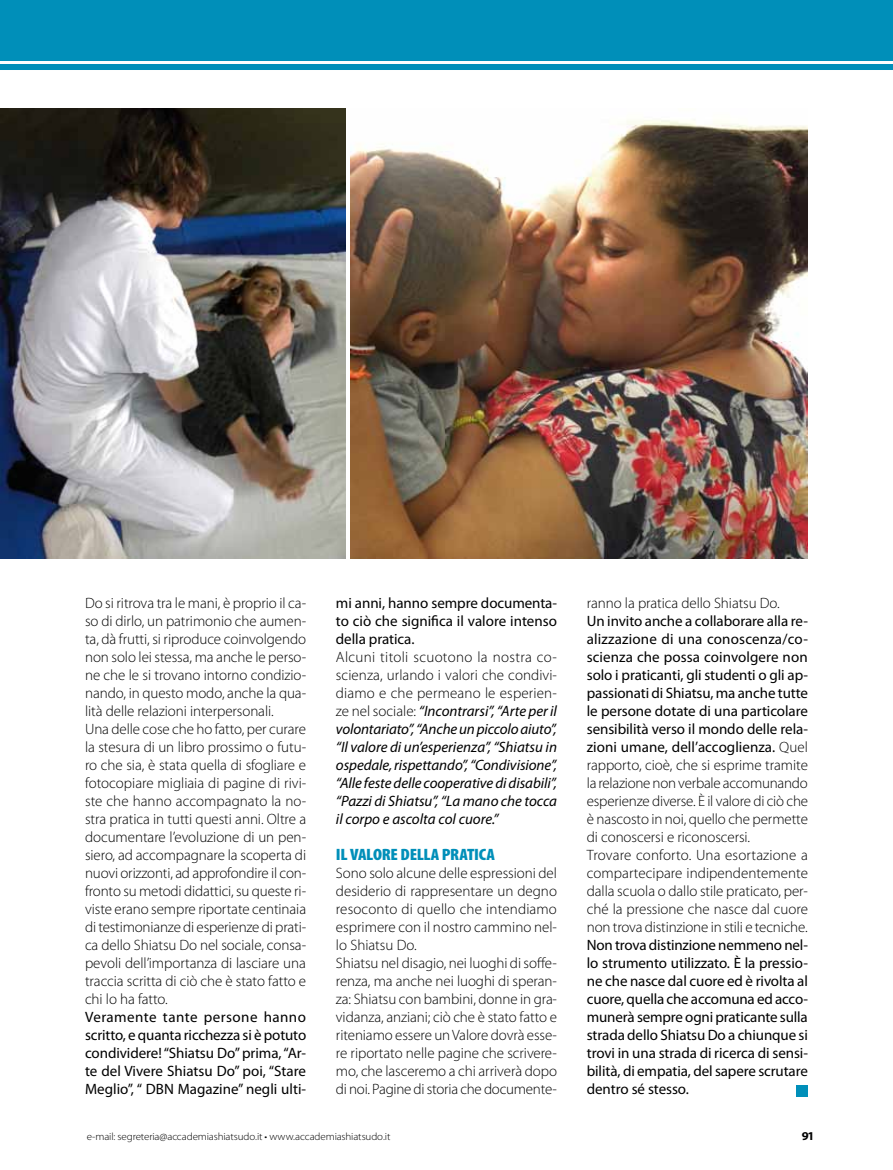
<style>
.page{position:relative;width:893px;height:1170px;background:#fff}
.page>*{position:absolute;margin:0;border:0;box-sizing:border-box;transform-origin:0 0}
.t1{font:900 condensed 16.5px "Myriad Pro";letter-spacing:-.015em;color:#008fb9;scale:1.1 1}
.t2{font:300 15px/18px "Myriad Pro";letter-spacing:-.005em;color:#000}
.t3{font:15px/18px "Myriad Pro";letter-spacing:-.005em;color:#000}
.t4{font:italic 15px/18px "Myriad Pro";letter-spacing:-.005em;color:#000}
.t5{font:700 12px "Myriad Pro";color:#000;scale:1.05 1}
.t6{font:300 10.5px "Myriad Pro";letter-spacing:-.01em;color:#000;scale:1.05 1}
.s1{font-weight:400}
.s2{font-style:normal}
.s3{font-weight:300;font-style:normal}
.s4{font-weight:300}
</style>
<div class="page">
<div style="left:0;top:64px;width:893px;height:6px;background:#008fb9"></div>
<div style="left:0;top:0;width:893px;height:60px;background:#008fb9"></div>
<div style="left:796px;top:1084px;width:12px;height:12px;background:#008fb9"></div>
<img style="left:350px;top:119px;width:458px;height:440px">
<img style="left:0;top:108px;width:345px;height:450px">
<p class="t2" style="left:85px;top:593px;width:223px">Do si ritrova tra le mani, è proprio il ca&shy;so di dirlo, un patrimonio che aumen&shy;ta, dà frutti, si riproduce coinvolgendo non solo lei stessa, ma anche le perso&shy;ne che le si trovano intorno condizio&shy;nando, in questo modo, anche la qua&shy;lità delle relazioni interpersonali.<br>Una delle cose che ho fatto, per curare la stesura di un libro prossimo o futu&shy;ro che sia, è stata quella di sfogliare e fotocopiare migliaia di pagine di rivi&shy;ste che hanno accompagnato la no&shy;stra pratica in tutti questi anni. Oltre a documentare l’evoluzione di un pen&shy;siero, ad accompagnare la scoperta di nuovi orizzonti, ad approfondire il con&shy;fronto su metodi didattici, su queste ri&shy;viste erano sempre riportate centinaia di testimonianze di esperienze di prati&shy;ca dello Shiatsu Do nel sociale, consa&shy;pevoli dell’importanza di lasciare una traccia scritta di ciò che è stato fatto e chi lo ha fatto.<br><span class="s1">Veramente tante persone hanno scritto, e quanta ricchezza si è potuto condividere! “Shiatsu Do” prima, “Ar&shy;te del Vivere Shiatsu Do” poi, “Stare Meglio”, “ DBN Magazine” negli ulti-</span></p>
<p class="t4" style="left:336px;top:593px;width:223px"><span class="s2">mi anni, hanno sempre documenta&shy;to ciò che significa il valore intenso della pratica.<br></span><span class="s3">Alcuni titoli scuotono la nostra co&shy;scienza, urlando i valori che condivi&shy;diamo e che permeano le esperien&shy;ze nel sociale:</span> “Incontrarsi”, “Arte per il volontariato”, “Anche un piccolo aiuto”, “Il valore di un’esperienza”, “Shiatsu in ospedale, rispettando”, “Condivisione”, “Alle feste delle cooperative di disabili”, “Pazzi di Shiatsu”, “La mano che tocca il corpo e ascolta col cuore.”</p>
<p class="t1" style="left:336px;top:843px;width:146px">IL VALORE DELLA PRATICA</p>
<p class="t2" style="left:336px;top:863px;width:223px">Sono solo alcune delle espressioni del desiderio di rappresentare un degno resoconto di quello che intendiamo esprimere con il nostro cammino nel&shy;lo Shiatsu Do.<br>Shiatsu nel disagio, nei luoghi di soffe&shy;renza, ma anche nei luoghi di speran&shy;za: Shiatsu con bambini, donne in gra&shy;vidanza, anziani; ciò che è stato fatto e riteniamo essere un Valore dovrà esse&shy;re riportato nelle pagine che scrivere&shy;mo, che lasceremo a chi arriverà dopo di noi. Pagine di storia che documente-</p>
<p class="t3" style="left:587px;top:593px;width:223px"><span class="s4">ranno la pratica dello Shiatsu Do.<br></span>Un invito anche a collaborare alla re&shy;alizzazione di una conoscenza/co&shy;scienza che possa coinvolgere non solo i praticanti, gli studenti o gli ap&shy;passionati di Shiatsu, ma anche tutte le persone dotate di una particolare sensibilità verso il mondo delle rela&shy;zioni umane, dell’accoglienza. <span class="s4">Quel rapporto, cioè, che si esprime tramite la relazione non verbale accomunando esperienze diverse. È il valore di ciò che è nascosto in noi, quello che permette di conoscersi e riconoscersi.<br>Trovare conforto. Una esortazione a compartecipare indipendentemente dalla scuola o dallo stile praticato, per&shy;ché la pressione che nasce dal cuore non trova distinzione in stili e tecniche.<br></span>Non trova distinzione nemmeno nel&shy;lo strumento utilizzato. È la pressio&shy;ne che nasce dal cuore ed è rivolta al cuore, quella che accomuna ed acco&shy;munerà sempre ogni praticante sulla strada dello Shiatsu Do a chiunque si trovi in una strada di ricerca di sensi&shy;bilità, di empatia, del sapere scrutare dentro sé stesso.</p>
<p class="t6" style="left:87px;top:1129px;width:291px">e-mail: segreteria@accademiashiatsudo.it • www.accademiashiatsudo.it</p>
<p class="t5" style="left:802px;top:1127px;width:14px">91</p>
</div>
